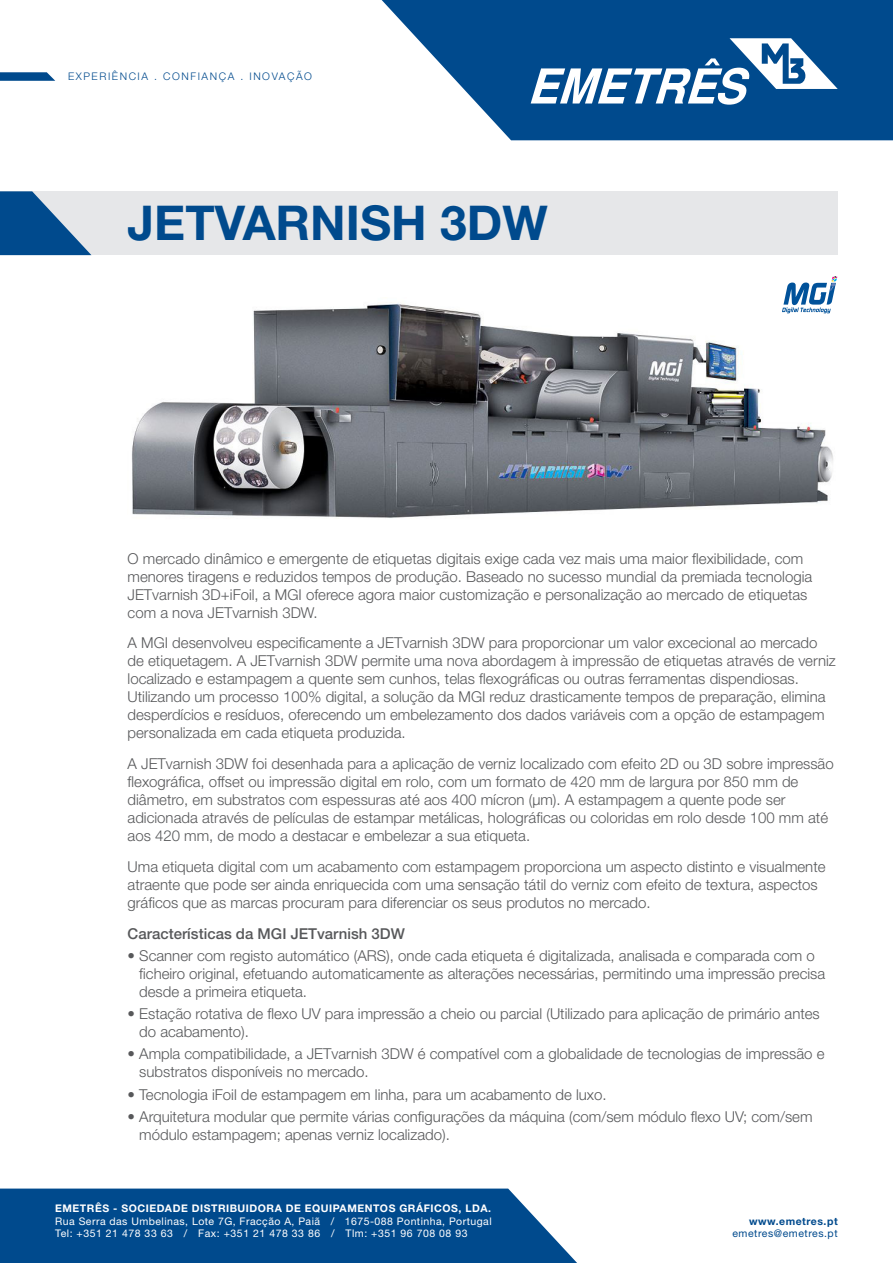
<style>
.page{position:relative;width:893px;height:1263px;background:#fff}
.page>*{position:absolute;margin:0;border:0;box-sizing:border-box;transform-origin:0 0}
.t1{font:700 48px "Helvetica Neue LT Std";color:#004a8d}
.t2{font:300 15px/18px "Helvetica Neue LT Std";color:#57585a}
.t3{font:500 15px "Helvetica Neue LT Std";color:#57585a}
.t4{font:10.5px/12.6px "Helvetica Neue LT Std";letter-spacing:.045em;color:#fff}
.t5{font:700 10.5px "Helvetica Neue LT Std";letter-spacing:.05em;color:#fff}
.t6{font:300 10.5px "Helvetica Neue LT Std";letter-spacing:.15em;color:#004a8d}
.t7{font:10.5px "Helvetica Neue LT Std";letter-spacing:.05em;color:#004a8d}
.t8{font:700 10.5px "Helvetica Neue LT Std";letter-spacing:.05em;color:#004a8d}
</style>
<div class="page">
<div style="left:0;top:191px;width:838px;height:64px;background:#e6e7e9"></div>
<svg style="left:0;top:191px;width:91px;height:64px"></svg>
<svg style="left:381px;top:0;width:512px;height:140px;fill:#004a8d"></svg>
<svg style="left:531px;top:38px;width:307px;height:67px"></svg>
<svg style="left:0;top:72px;width:55px;height:9px"></svg>
<svg style="left:0;top:1188px;width:577px;height:75px;background:#115694"></svg>
<img style="left:132px;top:302px;width:701px;height:216px">
<svg style="left:782px;top:276px;width:56px;height:37px"></svg>
<p class="t6" style="left:68px;top:70px;width:245px">EXPERIÊNCIA . CONFIANÇA . INOVAÇÃO</p>
<p class="t1" style="left:128px;top:194px;width:422px">JETVARNISH 3DW</p>
<p class="t2" style="left:128px;top:549px;width:686px">O mercado dinâmico e emergente de etiquetas digitais exige cada vez mais uma maior flexibilidade, com menores tiragens e reduzidos tempos de produção. Baseado no sucesso mundial da premiada tecnologia JETvarnish 3D+iFoil, a MGI oferece agora maior customização e personalização ao mercado de etiquetas com a nova JETvarnish 3DW.</p>
<p class="t2" style="left:128px;top:634px;width:710px">A MGI desenvolveu especificamente a JETvarnish 3DW para proporcionar um valor excecional ao mercado de etiquetagem. A JETvarnish 3DW permite uma nova abordagem à impressão de etiquetas através de verniz localizado e estampagem a quente sem cunhos, telas flexográficas ou outras ferramentas dispendiosas.<br>Utilizando um processo 100% digital, a solução da MGI reduz drasticamente tempos de preparação, elimina desperdícios e resíduos, oferecendo um embelezamento dos dados variáveis com a opção de estampagem personalizada em cada etiqueta produzida.</p>
<p class="t2" style="left:128px;top:754px;width:708px">A JETvarnish 3DW foi desenhada para a aplicação de verniz localizado com efeito 2D ou 3D sobre impressão flexográfica, offset ou impressão digital em rolo, com um formato de 420 mm de largura por 850 mm de diâmetro, em substratos com espessuras até aos 400 mícron (µm). A estampagem a quente pode ser adicionada através de películas de estampar metálicas, holográficas ou coloridas em rolo desde 100 mm até aos 420 mm, de modo a destacar e embelezar a sua etiqueta.</p>
<p class="t2" style="left:128px;top:857px;width:699px">Uma etiqueta digital com um acabamento com estampagem proporciona um aspecto distinto e visualmente atraente que pode ser ainda enriquecida com uma sensação tátil do verniz com efeito de textura, aspectos gráficos que as marcas procuram para diferenciar os seus produtos no mercado.</p>
<p class="t3" style="left:128px;top:924px;width:279px">Características da MGI JETvarnish 3DW</p>
<p class="t2" style="left:139px;top:946px;width:688px;text-indent:-12px">• Scanner com registo automático (ARS), onde cada etiqueta é digitalizada, analisada e comparada com o ficheiro original, efetuando automaticamente as alterações necessárias, permitindo uma impressão precisa desde a primeira etiqueta.</p>
<p class="t2" style="left:139px;top:1004px;width:682px;text-indent:-12px">• Estação rotativa de flexo UV para impressão a cheio ou parcial (Utilizado para aplicação de primário antes do acabamento).</p>
<p class="t2" style="left:139px;top:1045px;width:687px;text-indent:-12px">• Ampla compatibilidade, a JETvarnish 3DW é compatível com a globalidade de tecnologias de impressão e substratos disponíveis no mercado.</p>
<p class="t2" style="left:128px;top:1085px;width:481px">• Tecnologia iFoil de estampagem em linha, para um acabamento de luxo.</p>
<p class="t2" style="left:139px;top:1107px;width:675px;text-indent:-12px">• Arquitetura modular que permite várias configurações da máquina (com/sem módulo flexo UV; com/sem módulo estampagem; apenas verniz localizado).</p>
<p class="t5" style="left:55px;top:1202px;width:437px">EMETRÊS - SOCIEDADE DISTRIBUIDORA DE EQUIPAMENTOS GRÁFICOS, LDA.</p>
<p class="t4" style="left:55px;top:1215px;width:438px">Rua Serra das Umbelinas, Lote 7G, Fracção A, Paiã / 1675-088 Pontinha, Portugal<br>Tel: +351 21 478 33 63 / Fax: +351 21 478 33 86 / Tlm: +351 96 708 08 93</p>
<p class="t8" style="left:749px;top:1214px;width:90px">www.emetres.pt</p>
<p class="t7" style="left:732px;top:1227px;width:107px">emetres@emetres.pt</p>
</div>
